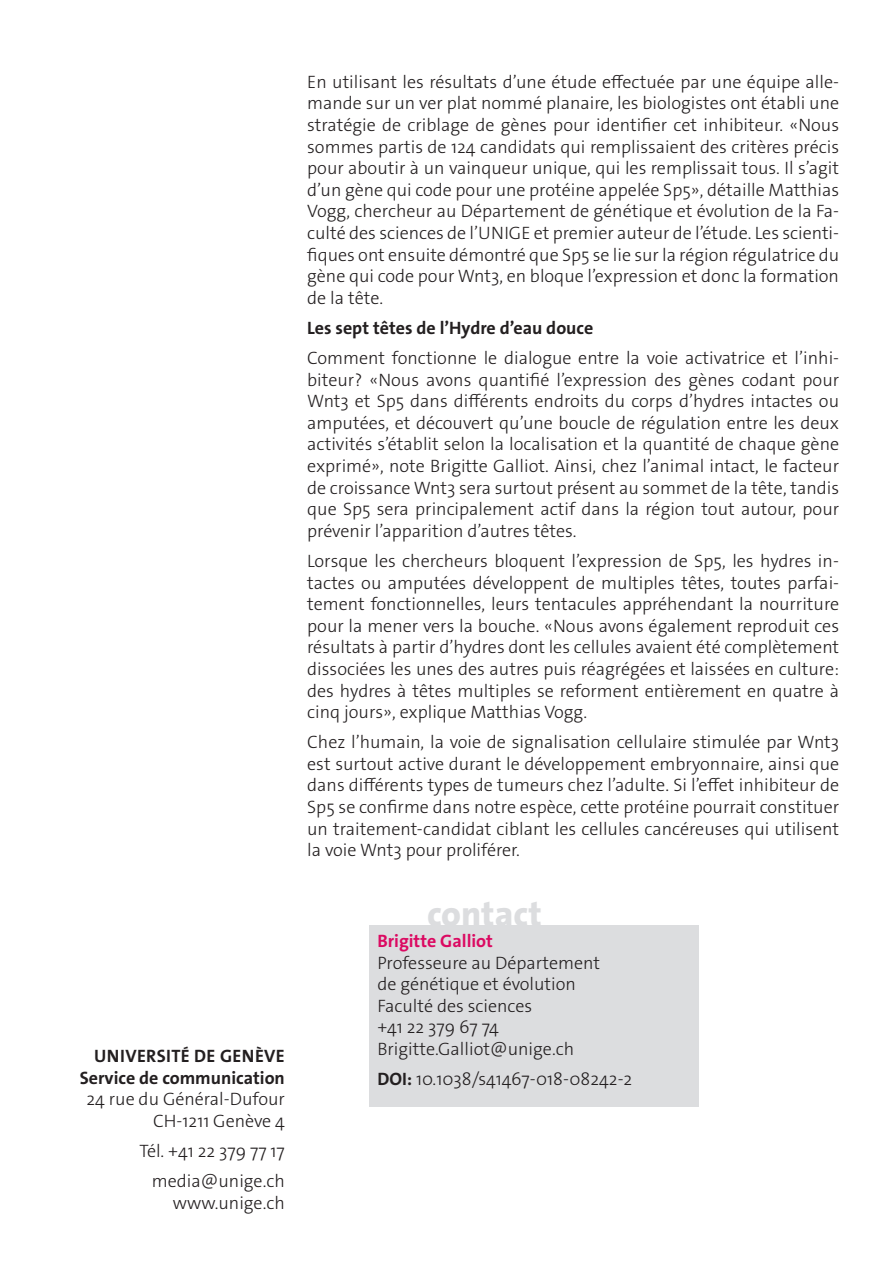
<style>
.page{position:relative;width:893px;height:1263px;background:#fff}
.page>*{position:absolute;margin:0;border:0;box-sizing:border-box;transform-origin:0 0}
._4__texte_courant{font:800 35.7px "The Sans Os F";color:#dcdddf}
._4__texte_courant-2{font:300 18px/21.6px "The Sans Os F";color:#231f20;text-align:justify}
.texte_courant{font:300 18px/21.6px "The Sans Os F";color:#231f20;text-align:right}
._4__texte_courant-3{font:700 18px "The Sans Os F";color:#231f20}
.texte_courant-2{font:700 18px "The Sans Os F";letter-spacing:.02em;color:#231f20}
.s1{font-weight:700}
.s2{font-weight:700;color:#db0a62}
</style>
<div class="page">
<div style="left:369px;top:925px;width:329px;height:182px;background:#dcdddf"></div>
<p class="texte_courant-2" style="left:94px;top:1044px;width:192px">UNIVERSITÉ DE GENÈVE</p>
<p class="texte_courant" style="left:80px;top:1067px;width:207px"><span class="s1">Service de communication<br></span>24 rue du Général-Dufour<br>CH-1211 Genève 4</p>
<p class="texte_courant" style="left:139px;top:1140px;width:147px">Tél. +41 22 379 77 17</p>
<p class="texte_courant" style="left:152px;top:1170px;width:135px">media@unige.ch www.unige.ch</p>
<p class="_4__texte_courant-2" style="left:307px;top:71px;width:533px">En utilisant les résultats d’une étude effectuée par une équipe alle&shy;mande sur un ver plat nommé planaire, les biologistes ont établi une stratégie de criblage de gènes pour identifier cet inhibiteur. «Nous sommes partis de 124 candidats qui remplissaient des critères précis pour aboutir à un vainqueur unique, qui les remplissait tous. Il s’agit d’un gène qui code pour une protéine appelée Sp5», détaille Matthias Vogg, chercheur au Département de génétique et évolution de la Fa&shy;culté des sciences de l’UNIGE et premier auteur de l’étude. Les scienti&shy;fiques ont ensuite démontré que Sp5 se lie sur la région régulatrice du gène qui code pour Wnt3, en bloque l’expression et donc la formation de la tête.</p>
<p class="_4__texte_courant-3" style="left:307px;top:316px;width:288px">Les sept têtes de l’Hydre d’eau douce</p>
<p class="_4__texte_courant-2" style="left:307px;top:347px;width:533px">Comment fonctionne le dialogue entre la voie activatrice et l’inhi&shy;biteur? «Nous avons quantifié l’expression des gènes codant pour Wnt3 et Sp5 dans différents endroits du corps d’hydres intactes ou amputées, et découvert qu’une boucle de régulation entre les deux activités s’établit selon la localisation et la quantité de chaque gène exprimé», note Brigitte Galliot. Ainsi, chez l’animal intact, le facteur de croissance Wnt3 sera surtout présent au sommet de la tête, tandis que Sp5 sera principalement actif dans la région tout autour, pour prévenir l’apparition d’autres têtes.</p>
<p class="_4__texte_courant-2" style="left:307px;top:550px;width:533px">Lorsque les chercheurs bloquent l’expression de Sp5, les hydres in&shy;tactes ou amputées développent de multiples têtes, toutes parfai&shy;tement fonctionnelles, leurs tentacules appréhendant la nourriture pour la mener vers la bouche. «Nous avons également reproduit ces résultats à partir d’hydres dont les cellules avaient été complètement dissociées les unes des autres puis réagrégées et laissées en culture: des hydres à têtes multiples se reforment entièrement en quatre à cinq jours», explique Matthias Vogg.</p>
<p class="_4__texte_courant-2" style="left:307px;top:731px;width:533px">Chez l’humain, la voie de signalisation cellulaire stimulée par Wnt3 est surtout active durant le développement embryonnaire, ainsi que dans différents types de tumeurs chez l’adulte. Si l’effet inhibiteur de Sp5 se confirme dans notre espèce, cette protéine pourrait constituer un traitement-candidat ciblant les cellules cancéreuses qui utilisent la voie Wnt3 pour proliférer.</p>
<p class="_4__texte_courant" style="left:427px;top:891px;width:116px">contact</p>
<p class="_4__texte_courant-2" style="left:377px;top:930px;width:224px;text-align:left"><span class="s2">Brigitte Galliot<br></span>Professeure au Département de génétique et évolution<br>Faculté des sciences<br>+41 22 379 67 74<br>Brigitte.Galliot@unige.ch</p>
<p class="_4__texte_courant-2" style="left:377px;top:1068px;width:256px"><span class="s1">DOI:</span> 10.1038/s41467-018-08242-2</p>
</div>
